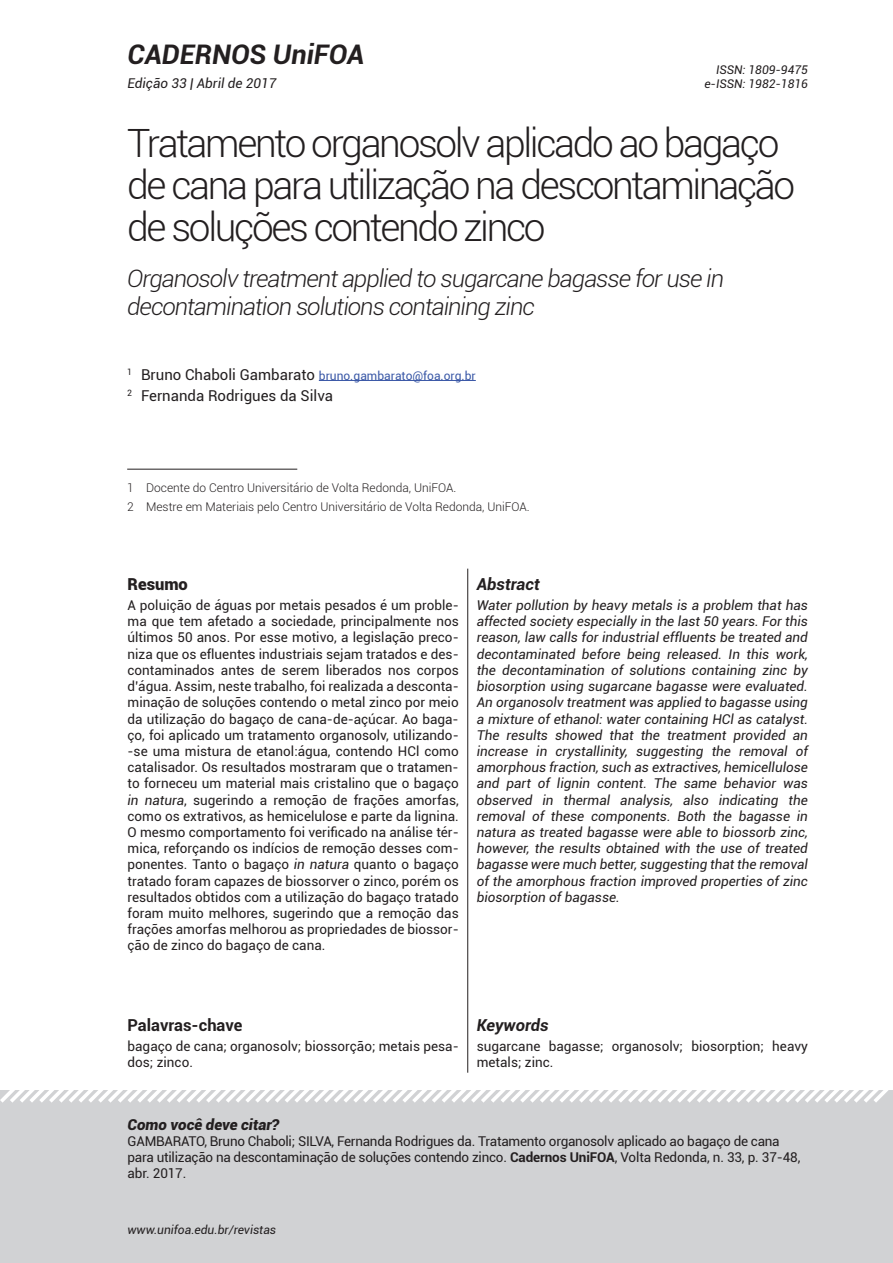
<style>
.page{position:relative;width:893px;height:1263px;background:#fff}
.page>*{position:absolute;margin:0;border:0;box-sizing:border-box;transform-origin:0 0}
.t1{font:300 39px/42px "Roboto";letter-spacing:-.06em;color:#231f20}
.t2{font:italic 700 27px "Roboto";color:#231f20}
.t3{font:italic 300 24px/28.8px "Roboto";letter-spacing:-.04em;color:#231f20}
.t4{font:italic 700 16.5px "Roboto";color:#231f20}
.t5{font:700 16.5px "Roboto";color:#231f20}
.t6{font:900 16.5px "Roboto";color:#231f20}
.t7{font:15px "Roboto";color:#231f20}
.t8{font:italic 900 15px "Roboto";color:#231f20}
.t9{font:13.5px/16.2px "Roboto";letter-spacing:-.01em;color:#231f20}
.t10{font:italic 13.5px/16.2px "Roboto";color:#231f20;text-align:justify}
.t11{font:300 12px/18.6px "Roboto";color:#231f20}
.t12{font:italic 12px "Roboto";color:#231f20}
.t13{font:12px "Roboto";color:#3b59a7}
.s1{font-size:15px;color:#231f20}
.s2{font-style:italic}
.s3{font-weight:700}
</style>
<div class="page">
<div style="left:0;top:1091px;width:893px;height:172px;background:#d1d2d4"></div>
<svg style="left:0;top:1090px;width:893px;height:13px"></svg>
<hr style="left:319px;top:380px;width:157px;height:1px;background:#3b59a7">
<hr style="left:127px;top:469px;width:170px;height:1px;background:#231f20">
<hr style="left:467px;top:569px;width:1px;height:504px;background:#231f20">
<h2 class="t2" style="left:128px;top:36px;width:238px">CADERNOS UniFOA</h2>
<p class="t12" style="left:716px;top:61px;width:93px">ISSN: 1809-9475</p>
<p class="t10" style="left:128px;top:75px;width:150px">Edição 33 | Abril de 2017</p>
<p class="t12" style="left:704px;top:75px;width:105px">e-ISSN: 1982-1816</p>
<h1 class="t1" style="left:127px;top:121px;width:670px">Tratamento organosolv aplicado ao bagaço de cana para utilização na descontaminação de soluções contendo zinco</h1>
<h3 class="t3" style="left:127px;top:263px;width:598px">Organosolv treatment applied to sugarcane bagasse for use in decontamination solutions containing zinc</h3>
<p class="t13" style="left:127px;top:367px;width:350px"><sup>1</sup> <span class="s1">Bruno Chaboli Gambarato</span> bruno.gambarato@foa.org.br</p>
<p class="t7" style="left:127px;top:385px;width:207px"><sup>2</sup> Fernanda Rodrigues da Silva</p>
<p class="t11" style="left:127px;top:478px;width:404px">1 Docente do Centro Universitário de Volta Redonda, UniFOA.<br>2 Mestre em Materiais pelo Centro Universitário de Volta Redonda, UniFOA.</p>
<p class="t6" style="left:128px;top:572px;width:62px">Resumo</p>
<p class="t9" style="left:128px;top:597px;width:333px;text-align:justify">A poluição de águas por metais pesados é um proble&shy;ma que tem afetado a sociedade, principalmente nos últimos 50 anos. Por esse motivo, a legislação preco&shy;niza que os efluentes industriais sejam tratados e des&shy;contaminados antes de serem liberados nos corpos d’água. Assim, neste trabalho, foi realizada a desconta&shy;minação de soluções contendo o metal zinco por meio da utilização do bagaço de cana-de-açúcar. Ao baga&shy;ço, foi aplicado um tratamento organosolv, utilizando--se uma mistura de etanol:água, contendo HCl como catalisador. Os resultados mostraram que o tratamen&shy;to forneceu um material mais cristalino que o bagaço <span class="s2">in natura</span>, sugerindo a remoção de frações amorfas, como os extrativos, as hemicelulose e parte da lignina.<br>O mesmo comportamento foi verificado na análise tér&shy;mica, reforçando os indícios de remoção desses com&shy;ponentes. Tanto o bagaço <span class="s2">in natura</span> quanto o bagaço tratado foram capazes de biossorver o zinco, porém os resultados obtidos com a utilização do bagaço tratado foram muito melhores, sugerindo que a remoção das frações amorfas melhorou as propriedades de biossor&shy;ção de zinco do bagaço de cana.</p>
<p class="t4" style="left:477px;top:572px;width:64px">Abstract</p>
<p class="t10" style="left:477px;top:597px;width:333px">Water pollution by heavy metals is a problem that has affected society especially in the last 50 years. For this reason, law calls for industrial effluents be treated and decontaminated before being released. In this work, the decontamination of solutions containing zinc by biosorption using sugarcane bagasse were evaluated.<br>An organosolv treatment was applied to bagasse using a mixture of ethanol: water containing HCl as catalyst.<br>The results showed that the treatment provided an increase in crystallinity, suggesting the removal of amorphous fraction, such as extractives, hemicellulose and part of lignin content. The same behavior was observed in thermal analysis, also indicating the removal of these components. Both the bagasse in natura as treated bagasse were able to biossorb zinc, however, the results obtained with the use of treated bagasse were much better, suggesting that the removal of the amorphous fraction improved properties of zinc biosorption of bagasse.</p>
<p class="t5" style="left:128px;top:1013px;width:116px">Palavras-chave</p>
<p class="t9" style="left:128px;top:1038px;width:333px">bagaço de cana; organosolv; biossorção; metais pesa&shy;dos; zinco.</p>
<p class="t4" style="left:477px;top:1013px;width:73px">Keywords</p>
<p class="t9" style="left:477px;top:1038px;width:333px">sugarcane bagasse; organosolv; biosorption; heavy metals; zinc.</p>
<p class="t8" style="left:128px;top:1114px;width:153px">Como você deve citar?</p>
<p class="t9" style="left:128px;top:1132px;width:674px">GAMBARATO, Bruno Chaboli; SILVA, Fernanda Rodrigues da. Tratamento organosolv aplicado ao bagaço de cana para utilização na descontaminação de soluções contendo zinco. <span class="s3">Cadernos UniFOA</span>, Volta Redonda, n. 33, p. 37-48, abr. 2017.</p>
<p class="t12" style="left:128px;top:1221px;width:150px">www.unifoa.edu.br/revistas</p>
</div>
